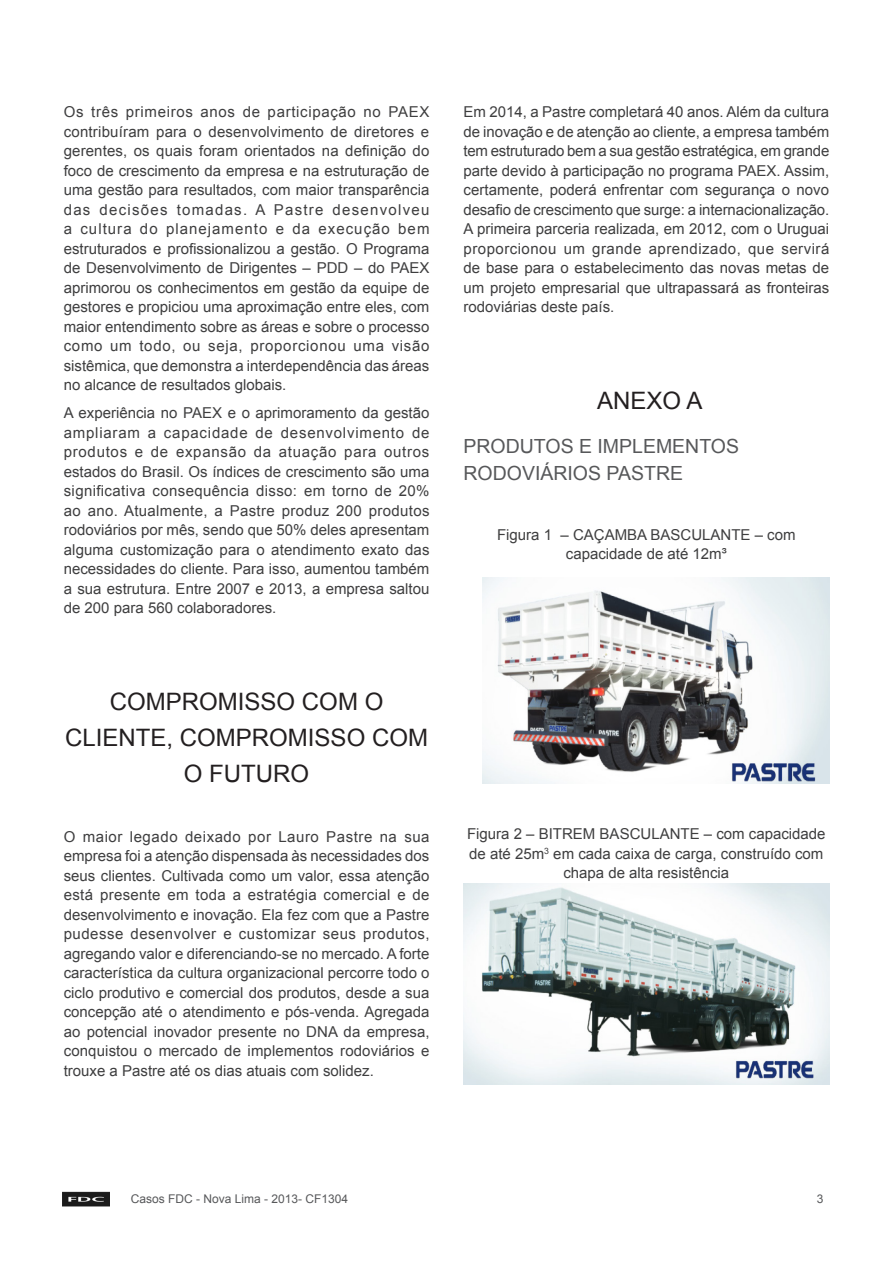
<style>
.page{position:relative;width:893px;height:1263px;background:#fff}
.page>*{position:absolute;margin:0;border:0;box-sizing:border-box;transform-origin:0 0}
.Subtítulo{font:24px/36px "Arial";color:#231f20;text-align:center}
.Subtitulo_1{font:19.5px/27px "Arial";color:#57585a}
.Corpo_do_texto{font:15px/19.5px "Arial";color:#3e3e3f;text-align:justify}
.Legenda__fig__e_tabe{font:12px "Arial";color:#57585a}
</style>
<div class="page">
<img style="left:62px;top:1191px;width:47px;height:16px">
<img style="left:482px;top:578px;width:347px;height:205px">
<img style="left:463px;top:883px;width:366px;height:202px">
<p class="Corpo_do_texto" style="left:64px;top:102px;width:367px">Os três primeiros anos de participação no PAEX contribuíram para o desenvolvimento de diretores e gerentes, os quais foram orientados na definição do foco de crescimento da empresa e na estruturação de uma gestão para resultados, com maior transparência das decisões tomadas. A Pastre desenvolveu a cultura do planejamento e da execução bem estruturados e profissionalizou a gestão. O Programa de Desenvolvimento de Dirigentes – PDD – do PAEX aprimorou os conhecimentos em gestão da equipe de gestores e propiciou uma aproximação entre eles, com maior entendimento sobre as áreas e sobre o processo como um todo, ou seja, proporcionou uma visão sistêmica, que demonstra a interdependência das áreas no alcance de resultados globais.</p>
<p class="Corpo_do_texto" style="left:64px;top:403px;width:367px">A experiência no PAEX e o aprimoramento da gestão ampliaram a capacidade de desenvolvimento de produtos e de expansão da atuação para outros estados do Brasil. Os índices de crescimento são uma significativa consequência disso: em torno de 20% ao ano. Atualmente, a Pastre produz 200 produtos rodoviários por mês, sendo que 50% deles apresentam alguma customização para o atendimento exato das necessidades do cliente. Para isso, aumentou também a sua estrutura. Entre 2007 e 2013, a empresa saltou de 200 para 560 colaboradores.</p>
<p class="Subtítulo" style="left:65px;top:683px;width:364px">COMPROMISSO COM O<br>CLIENTE, COMPROMISSO COM<br>O FUTURO</p>
<p class="Corpo_do_texto" style="left:64px;top:827px;width:367px">O maior legado deixado por Lauro Pastre na sua empresa foi a atenção dispensada às necessidades dos seus clientes. Cultivada como um valor, essa atenção está presente em toda a estratégia comercial e de desenvolvimento e inovação. Ela fez com que a Pastre pudesse desenvolver e customizar seus produtos, agregando valor e diferenciando-se no mercado. A forte característica da cultura organizacional percorre todo o ciclo produtivo e comercial dos produtos, desde a sua concepção até o atendimento e pós-venda. Agregada ao potencial inovador presente no DNA da empresa, conquistou o mercado de implementos rodoviários e trouxe a Pastre até os dias atuais com solidez.</p>
<p class="Corpo_do_texto" style="left:463px;top:102px;width:367px">Em 2014, a Pastre completará 40 anos. Além da cultura de inovação e de atenção ao cliente, a empresa também tem estruturado bem a sua gestão estratégica, em grande parte devido à participação no programa PAEX. Assim, certamente, poderá enfrentar com segurança o novo desafio de crescimento que surge: a internacionalização.<br>A primeira parceria realizada, em 2012, com o Uruguai proporcionou um grande aprendizado, que servirá de base para o estabelecimento das novas metas de um projeto empresarial que ultrapassará as fronteiras rodoviárias deste país.</p>
<p class="Subtítulo" style="left:597px;top:382px;width:107px">ANEXO A</p>
<p class="Subtitulo_1" style="left:463px;top:432px;width:277px">PRODUTOS E IMPLEMENTOS<br>RODOVIÁRIOS PASTRE</p>
<p class="Corpo_do_texto" style="left:497px;top:525px;width:300px;text-align:center">Figura 1 – CAÇAMBA BASCULANTE – com capacidade de até 12m³</p>
<p class="Corpo_do_texto" style="left:467px;top:824px;width:360px;text-align:center">Figura 2 – BITREM BASCULANTE – com capacidade de até 25m<sup>3</sup> em cada caixa de carga, construído com chapa de alta resistência</p>
<p class="Legenda__fig__e_tabe" style="left:131px;top:1191px;width:219px">Casos FDC - Nova Lima - 2013- CF1304</p>
<p class="Legenda__fig__e_tabe" style="left:817px;top:1190px;width:8px">3</p>
</div>
